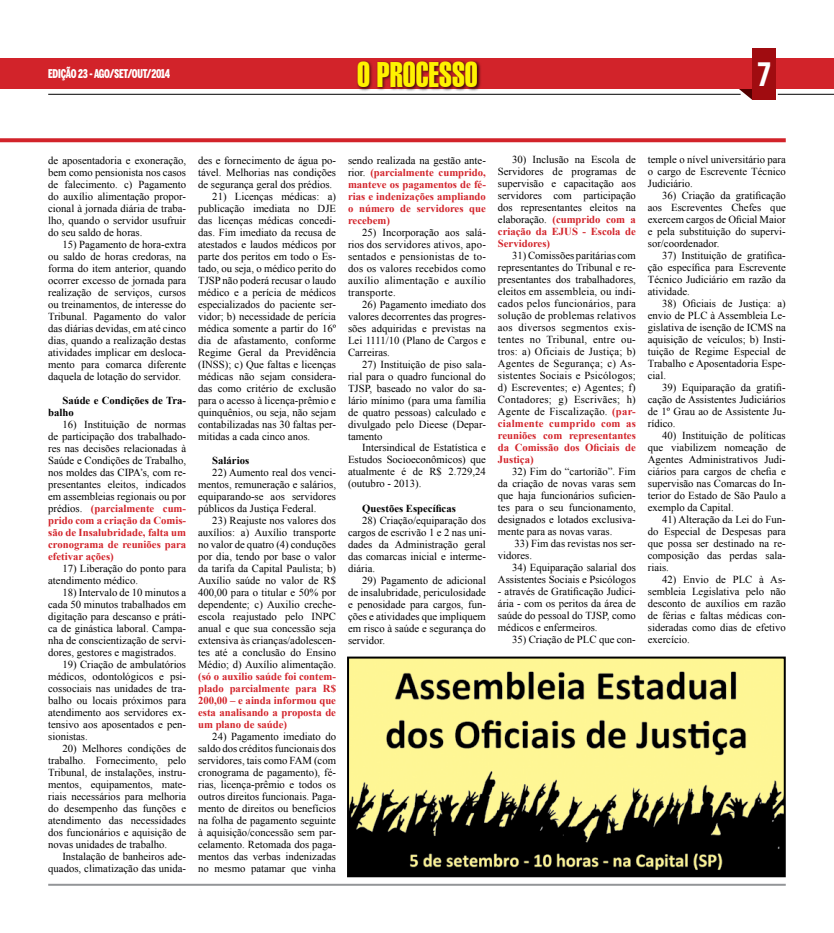
<style>
.page{position:relative;width:834px;height:933px;background:#fff}
.page>*{position:absolute;margin:0;border:0;box-sizing:border-box;transform-origin:0 0}
.t1{font:34.7px "Swiss 911 BT Extra Compressed";color:#fff200}
.t2{font:700 32px "Benton Sans Comp";color:#fff}
.t3{font:900 12px "Benton Sans Comp";letter-spacing:-.02em;color:#fff;scale:.9 1}
.t4{font:10.7px/12px "Times New Roman";color:#000;text-align:justify}
.t5{font:700 10.7px/12px "Times New Roman";color:#d2232a;text-align:justify}
.t6{font:700 10.7px/12px "Times New Roman";color:#000}
.s1{font-weight:700;color:#d2232a}
.s2{font-weight:400;color:#000}
</style>
<div class="page">
<div style="left:0;top:59px;width:20px;height:30px;background:#d2232a"></div>
<svg style="left:715px;top:89px;width:37px;height:11px"></svg>
<div style="left:20px;top:59px;width:813px;height:30px;background:#d2232a"></div>
<div style="left:752px;top:49px;width:23px;height:51px;background:#a00c10"></div>
<div style="left:356px;top:60px;width:168px;height:49px;background:#000;opacity:.7"></div>
<hr style="left:777px;top:94px;width:56px;height:1px;background:#000">
<hr style="left:48px;top:94px;width:692px;height:1px;background:#000">
<hr style="left:48px;top:883px;width:737px;height:2px;background:#939598">
<svg style="left:0;top:138px;width:785px;height:4px;background:#d43137"></svg>
<img style="left:350px;top:659px;width:432px;height:215px">
<div style="left:347px;top:656px;width:438px;height:221px;border:2px solid #000"></div>
<p class="t3" style="left:48px;top:67px;width:137px">EDIÇÃO 23 - AGO/SET/OUT/2014</p>
<h1 class="t1" style="left:357px;top:55px;width:121px">O PROCESSO</h1>
<h2 class="t2" style="left:757px;top:55px;width:14px">7</h2>
<p class="t4" style="left:48px;top:154px;width:139px">de aposentadoria e exoneração, bem como pensionista nos casos de falecimento. c) Pagamento do auxílio alimentação propor&shy;cional à jornada diária de traba&shy;lho, quando o servidor usufruir do seu saldo de horas.</p>
<p class="t4" style="left:48px;top:238px;width:139px;text-indent:14px">15) Pagamento de hora-extra ou saldo de horas credoras, na forma do item anterior, quando ocorrer excesso de jornada para realização de serviços, cursos ou treinamentos, de interesse do Tribunal. Pagamento do valor das diárias devidas, em até cinco dias, quando a realização destas atividades implicar em desloca&shy;mento para comarca diferente daquela de lotação do servidor.</p>
<p class="t6" style="left:48px;top:394px;width:139px;text-indent:14px">Saúde e Condições de Tra&shy;balho</p>
<p class="t4" style="left:48px;top:418px;width:139px;text-indent:14px">16) Instituição de normas de participação dos trabalhado&shy;res nas decisões relacionadas à Saúde e Condições de Trabalho, nos moldes das CIPA’s, com re&shy;presentantes eleitos, indicados em assembleias regionais ou por prédios. <span class="s1">(parcialmente cum&shy;prido com a criação da Comis&shy;são de Insalubridade, falta um cronograma de reuniões para efetivar ações)</span></p>
<p class="t4" style="left:48px;top:562px;width:139px;text-indent:14px">17) Liberação do ponto para atendimento médico.</p>
<p class="t4" style="left:48px;top:586px;width:139px;text-indent:14px">18) Intervalo de 10 minutos a cada 50 minutos trabalhados em digitação para descanso e práti&shy;ca de ginástica laboral. Campa&shy;nha de conscientização de servi&shy;dores, gestores e magistrados.</p>
<p class="t4" style="left:48px;top:658px;width:139px;text-indent:14px">19) Criação de ambulatórios médicos, odontológicos e psi&shy;cossociais nas unidades de tra&shy;balho ou locais próximos para atendimento aos servidores ex&shy;tensivo aos aposentados e pen&shy;sionistas.</p>
<p class="t4" style="left:48px;top:742px;width:139px;text-indent:14px">20) Melhores condições de trabalho. Fornecimento, pelo Tribunal, de instalações, instru&shy;mentos, equipamentos, mate&shy;riais necessários para melhoria do desempenho das funções e atendimento das necessidades dos funcionários e aquisição de novas unidades de trabalho.</p>
<p class="t4" style="left:48px;top:850px;width:139px;text-align:right">Instalação de banheiros ade&shy;quados, climatização das unida-</p>
<p class="t4" style="left:198px;top:154px;width:139px">des e fornecimento de água po&shy;tável. Melhorias nas condições de segurança geral dos prédios.</p>
<p class="t4" style="left:198px;top:190px;width:139px;text-indent:14px">21) Licenças médicas: a) publicação imediata no DJE das licenças médicas concedi&shy;das. Fim imediato da recusa de atestados e laudos médicos por parte dos peritos em todo o Es&shy;tado, ou seja, o médico perito do TJSP não poderá recusar o laudo médico e a perícia de médicos especializados do paciente ser&shy;vidor; b) necessidade de perícia médica somente a partir do 16º dia de afastamento, conforme Regime Geral da Previdência (INSS); c) Que faltas e licenças médicas não sejam considera&shy;das como critério de exclusão para o acesso à licença-prêmio e quinquênios, ou seja, não sejam contabilizadas nas 30 faltas per&shy;mitidas a cada cinco anos.</p>
<p class="t6" style="left:212px;top:454px;width:38px">Salários</p>
<p class="t4" style="left:198px;top:466px;width:139px;text-indent:14px">22) Aumento real dos venci&shy;mentos, remuneração e salários, equiparando-se aos servidores públicos da Justiça Federal.</p>
<p class="t4" style="left:198px;top:514px;width:139px;text-indent:14px">23) Reajuste nos valores dos auxílios: a) Auxílio transporte no valor de quatro (4) conduções por dia, tendo por base o valor da tarifa da Capital Paulista; b)<br>Auxílio saúde no valor de R$ 400,00 para o titular e 50% por dependente; c) Auxilio creche&shy;escola reajustado pelo INPC anual e que sua concessão seja extensiva às crianças/adolescen&shy;tes até a conclusão do Ensino Médio; d) Auxílio alimentação.</p>
<p class="t5" style="left:198px;top:670px;width:139px">(só o auxilio saúde foi contem&shy;plado parcialmente para R$ 200,00 – e ainda informou que esta analisando a proposta de um plano de saúde)</p>
<p class="t4" style="left:198px;top:730px;width:139px;text-indent:14px">24) Pagamento imediato do saldo dos créditos funcionais dos servidores, tais como FAM (com cronograma de pagamento), fé&shy;rias, licença-prêmio e todos os outros direitos funcionais. Paga&shy;mento de direitos ou benefícios na folha de pagamento seguinte à aquisição/concessão sem par&shy;celamento. Retomada dos paga&shy;mentos das verbas indenizadas no mesmo patamar que vinha</p>
<p class="t5" style="left:348px;top:154px;width:139px"><span class="s2">sendo realizada na gestão ante&shy;rior.</span> (parcialmente cumprido, manteve os pagamentos de fé&shy;rias e indenizações ampliando o número de servidores que recebem)</p>
<p class="t4" style="left:348px;top:226px;width:139px;text-indent:14px">25) Incorporação aos salá&shy;rios dos servidores ativos, apo&shy;sentados e pensionistas de to&shy;dos os valores recebidos como auxílio alimentação e auxílio transporte.</p>
<p class="t4" style="left:348px;top:298px;width:139px;text-indent:14px">26) Pagamento imediato dos valores decorrentes das progres&shy;sões adquiridas e previstas na Lei 1111/10 (Plano de Cargos e Carreiras.</p>
<p class="t4" style="left:348px;top:358px;width:139px;text-indent:14px">27) Instituição de piso sala&shy;rial para o quadro funcional do TJSP, baseado no valor do sa&shy;lário mínimo (para uma família de quatro pessoas) calculado e divulgado pelo Dieese (Depar&shy;tamento</p>
<p class="t4" style="left:348px;top:442px;width:139px;text-indent:14px">Intersindical de Estatística e Estudos Socioeconômicos) que atualmente é de R$ 2.729,24 (outubro - 2013).</p>
<p class="t6" style="left:362px;top:501px;width:95px">Questões Específicas</p>
<p class="t4" style="left:348px;top:514px;width:139px;text-indent:14px">28) Criação/equiparação dos cargos de escrivão 1 e 2 nas uni&shy;dades da Administração geral das comarcas inicial e interme&shy;diária.</p>
<p class="t4" style="left:348px;top:574px;width:139px;text-indent:14px">29) Pagamento de adicional de insalubridade, periculosidade e penosidade para cargos, fun&shy;ções e atividades que impliquem em risco à saúde e segurança do servidor.</p>
<p class="t4" style="left:498px;top:153px;width:139px;text-indent:14px">30) Inclusão na Escola de Servidores de programas de supervisão e capacitação aos servidores com participação dos representantes eleitos na elaboração. <span class="s1">(cumprido com a criação da EJUS - Escola de Servidores)</span></p>
<p class="t4" style="left:498px;top:249px;width:139px;text-indent:14px">31) Comissões paritárias com representantes do Tribunal e re&shy;presentantes dos trabalhadores, eleitos em assembleia, ou indi&shy;cados pelos funcionários, para solução de problemas relativos aos diversos segmentos exis&shy;tentes no Tribunal, entre ou&shy;tros: a) Oficiais de Justiça; b)<br>Agentes de Segurança; c) As&shy;sistentes Sociais e Psicólogos; d) Escreventes; e) Agentes; f)<br>Contadores; g) Escrivães; h)<br>Agente de Fiscalização. <span class="s1">(par&shy;cialmente cumprido com as reuniões com representantes da Comissão dos Oficiais de Justiça)</span></p>
<p class="t4" style="left:498px;top:465px;width:139px;text-indent:14px">32) Fim do “cartorião”. Fim da criação de novas varas sem que haja funcionários suficien&shy;tes para o seu funcionamento, designados e lotados exclusiva&shy;mente para as novas varas.</p>
<p class="t4" style="left:498px;top:537px;width:139px;text-indent:17px">33) Fim das revistas nos ser&shy;vidores.</p>
<p class="t4" style="left:498px;top:561px;width:139px;text-align:right">34) Equiparação salarial dos<br>Assistentes Sociais e Psicólogos</p>
<p class="t4" style="left:498px;top:585px;width:139px">- através de Gratificação Judici&shy;ária - com os peritos da área de saúde do pessoal do TJSP, como médicos e enfermeiros.</p>
<p class="t4" style="left:512px;top:633px;width:125px">35) Criação de PLC que con-</p>
<p class="t4" style="left:647px;top:153px;width:139px">temple o nível universitário para o cargo de Escrevente Técnico Judiciário.</p>
<p class="t4" style="left:647px;top:189px;width:139px;text-indent:14px">36) Criação da gratificação aos Escreventes Chefes que exercem cargos de Oficial Maior e pela substituição do supervi&shy;sor/coordenador.</p>
<p class="t4" style="left:647px;top:249px;width:139px;text-indent:14px">37) Instituição de gratifica&shy;ção específica para Escrevente Técnico Judiciário em razão da atividade.</p>
<p class="t4" style="left:647px;top:297px;width:139px;text-indent:14px">38) Oficiais de Justiça: a) envio de PLC à Assembleia Le&shy;gislativa de isenção de ICMS na aquisição de veículos; b) Insti&shy;tuição de Regime Especial de Trabalho e Aposentadoria Espe&shy;cial.</p>
<p class="t4" style="left:647px;top:381px;width:139px;text-indent:14px">39) Equiparação da gratifi&shy;cação de Assistentes Judiciários de 1º Grau ao de Assistente Ju&shy;rídico.</p>
<p class="t4" style="left:647px;top:429px;width:139px;text-indent:14px">40) Instituição de políticas que viabilizem nomeação de Agentes Administrativos Judi&shy;ciários para cargos de chefia e supervisão nas Comarcas do In&shy;terior do Estado de São Paulo a exemplo da Capital.</p>
<p class="t4" style="left:647px;top:513px;width:139px;text-indent:14px">41) Alteração da Lei do Fun&shy;do Especial de Despesas para que possa ser destinado na re&shy;composição das perdas sala&shy;riais.</p>
<p class="t4" style="left:647px;top:573px;width:139px;text-indent:14px">42) Envio de PLC à As&shy;sembleia Legislativa pelo não desconto de auxílios em razão de férias e faltas médicas con&shy;sideradas como dias de efetivo exercício.</p>
</div>
